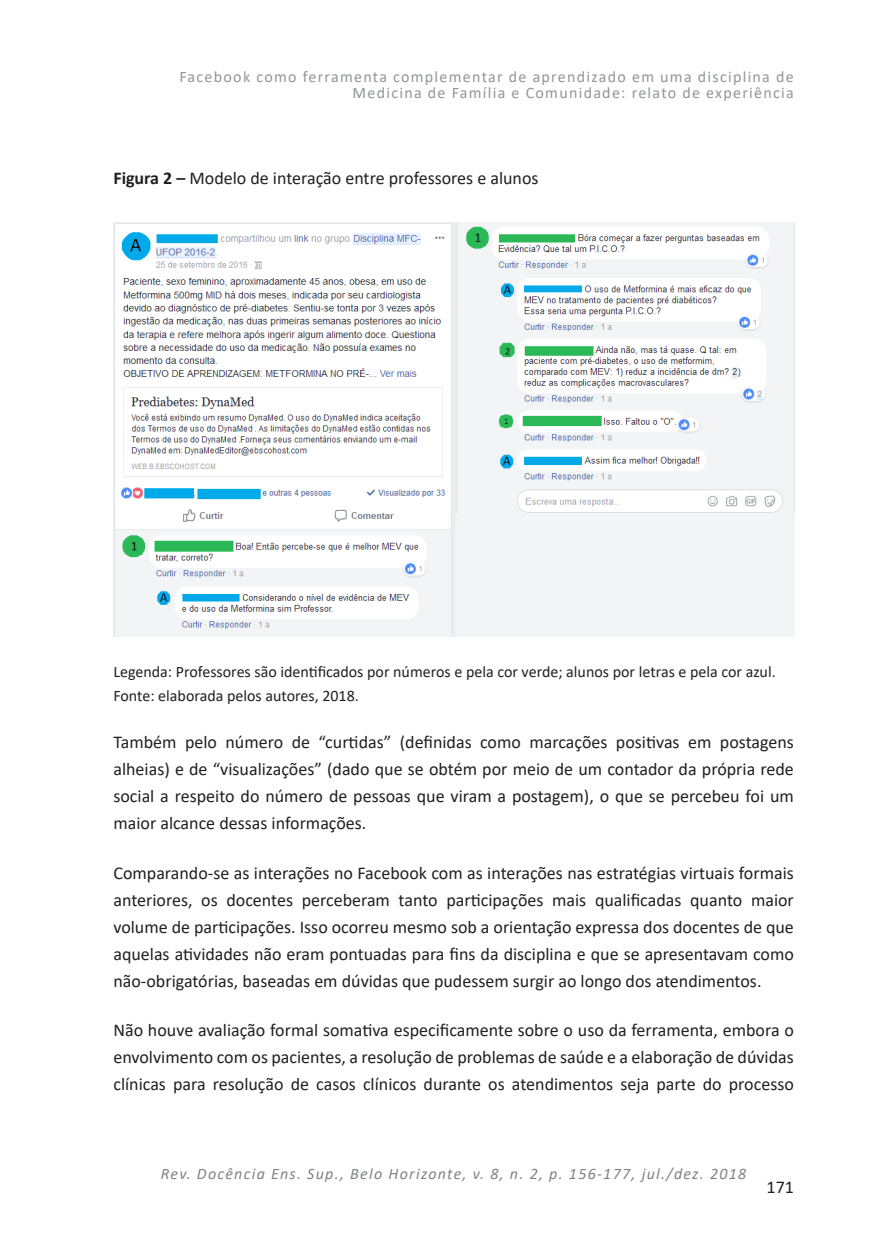
<style>
.page{position:relative;width:879px;height:1248px;background:#fff}
.page>*{position:absolute;margin:0;border:0;box-sizing:border-box;transform-origin:0 0}
.Corpo{font:18px/27px "Calibri";color:#231f20;text-align:justify}
.Tabela_-_T_tulo{font:18px "Calibri";color:#231f20}
.Fonte_de_imagem{font:16px/24px "Calibri";color:#231f20}
.t1{font:16px/16px "Calibri";letter-spacing:.08em;color:#939598;text-align:right}
.t2{font:italic 16px "Calibri";letter-spacing:.08em;color:#808285}
.s1{font-weight:700}
</style>
<div class="page">
<img style="left:113px;top:223px;width:681px;height:413px">
<p class="t1" style="left:179px;top:68px;width:616px">Facebook como ferramenta complementar de aprendizado em uma disciplina de<br>Medicina de Família e Comunidade: relato de experiência</p>
<p class="Tabela_-_T_tulo" style="left:113px;top:165px;width:427px"><span class="s1">Figura 2 –</span> Modelo de interação entre professores e alunos</p>
<p class="Fonte_de_imagem" style="left:113px;top:659px;width:664px">Legenda: Professores são identificados por números e pela cor verde; alunos por letras e pela cor azul.<br>Fonte: elaborada pelos autores, 2018.</p>
<p class="Corpo" style="left:113px;top:727px;width:682px">Também pelo número de “curtidas” (definidas como marcações positivas em postagens alheias) e de “visualizações” (dado que se obtém por meio de um contador da própria rede social a respeito do número de pessoas que viram a postagem), o que se percebeu foi um maior alcance dessas informações.</p>
<p class="Corpo" style="left:113px;top:858px;width:682px">Comparando-se as interações no Facebook com as interações nas estratégias virtuais formais anteriores, os docentes perceberam tanto participações mais qualificadas quanto maior volume de participações. Isso ocorreu mesmo sob a orientação expressa dos docentes de que aquelas atividades não eram pontuadas para fins da disciplina e que se apresentavam como não-obrigatórias, baseadas em dúvidas que pudessem surgir ao longo dos atendimentos.</p>
<p class="Corpo" style="left:113px;top:1016px;width:682px">Não houve avaliação formal somativa especificamente sobre o uso da ferramenta, embora o envolvimento com os pacientes, a resolução de problemas de saúde e a elaboração de dúvidas clínicas para resolução de casos clínicos durante os atendimentos seja parte do processo</p>
<p class="t2" style="left:161px;top:1162px;width:587px">Rev. Docência Ens. Sup., Belo Horizonte, v. 8, n. 2, p. 156-177, jul./dez. 2018</p>
<p class="Corpo" style="left:766px;top:1172px;width:29px">171</p>
</div>
